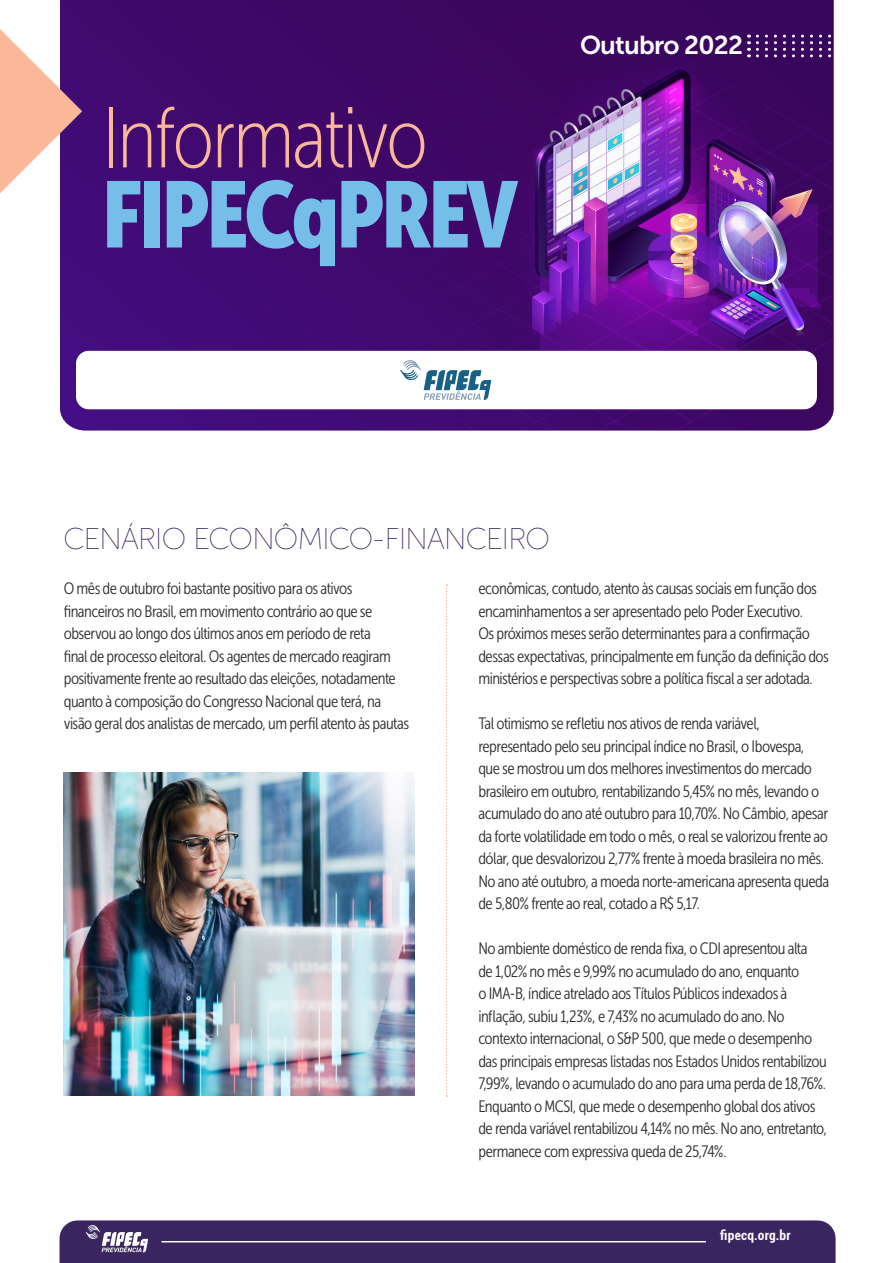
<style>
.page{position:relative;width:893px;height:1263px;background:#fff}
.page>*{position:absolute;margin:0;border:0;box-sizing:border-box;transform-origin:0 0}
.t1{font:93px "Museo Sans Cond 900";letter-spacing:-.03em;color:#76beea}
.t2{font:86.1px "Museo Sans Cond 100";letter-spacing:-.03em;color:#fab898}
.Titulo_1{font:300 30px "Museo Sans Display";color:#3a2560}
.t3{font:25.8px "Museo Sans 700";letter-spacing:-.03em;color:#fff}
.TEXTO{font:16.5px/22.5px "Museo Sans Cond 300";letter-spacing:-.03em;color:#312f30}
.t4{font:700 condensed 13.5px "Roboto";letter-spacing:.015em;color:#fff}
</style>
<div class="page">
<svg style="left:60px;top:0;width:90px;height:431px;background:#420d77"></svg>
<svg style="left:150px;top:0;width:684px;height:431px;background:#40096b"></svg>
<div style="left:507px;top:58px;width:20px;height:293px;background:#3f0766"></div>
<div style="left:76px;top:351px;width:741px;height:58px;background:#fff;border-radius:13px"></div>
<img style="left:527px;top:35px;width:307px;height:346px">
<svg style="left:446px;top:584px;width:1px;height:513px"></svg>
<svg style="left:0;top:29px;width:82px;height:164px"></svg>
<svg style="left:400px;top:360px;width:91px;height:40px"></svg>
<div style="left:60px;top:1220px;width:776px;height:43px;background:#3a2560"></div>
<hr style="left:162px;top:1241px;width:544px;height:1px;background:#fff">
<img style="left:64px;top:772px;width:351px;height:324px">
<p class="t2" style="left:102px;top:92px;width:327px">Informativo</p>
<p class="t1" style="left:102px;top:162px;width:417px">FIPECqPREV</p>
<p class="t3" style="left:580px;top:31px;width:165px">Outubro 2022</p>
<p class="Titulo_1" style="left:64px;top:523px;width:487px">CENÁRIO ECONÔMICO-FINANCEIRO</p>
<p class="TEXTO" style="left:478px;top:577px;width:352px">econômicas, contudo, atento às causas sociais em função dos encaminhamentos a ser apresentado pelo Poder Executivo.<br>Os próximos meses serão determinantes para a confirmação dessas expectativas, principalmente em função da definição dos ministérios e perspectivas sobre a política fiscal a ser adotada.</p>
<p class="TEXTO" style="left:478px;top:712px;width:352px">Tal otimismo se refletiu nos ativos de renda variável, representado pelo seu principal índice no Brasil, o Ibovespa, que se mostrou um dos melhores investimentos do mercado brasileiro em outubro, rentabilizando 5,45% no mês, levando o acumulado do ano até outubro para 10,70%. No Câmbio, apesar da forte volatilidade em todo o mês, o real se valorizou frente ao dólar, que desvalorizou 2,77% frente à moeda brasileira no mês.<br>No ano até outubro, a moeda norte-americana apresenta queda de 5,80% frente ao real, cotado a R$ 5,17.</p>
<p class="TEXTO" style="left:478px;top:937px;width:350px">No ambiente doméstico de renda fixa, o CDI apresentou alta<br>de 1,02% no mês e 9,99% no acumulado do ano, enquanto<br>o IMA-B, índice atrelado aos Títulos Públicos indexados à inflação, subiu 1,23%, e 7,43% no acumulado do ano. No contexto internacional, o S&amp;P 500, que mede o desempenho das principais empresas listadas nos Estados Unidos rentabilizou 7,99%, levando o acumulado do ano para uma perda de 18,76%.<br>Enquanto o MCSI, que mede o desempenho global dos ativos de renda variável rentabilizou 4,14% no mês. No ano, entretanto, permanece com expressiva queda de 25,74%.</p>
<p class="TEXTO" style="left:64px;top:577px;width:347px">O mês de outubro foi bastante positivo para os ativos financeiros no Brasil, em movimento contrário ao que se observou ao longo dos últimos anos em período de reta<br>final de processo eleitoral. Os agentes de mercado reagiram positivamente frente ao resultado das eleições, notadamente quanto à composição do Congresso Nacional que terá, na visão geral dos analistas de mercado, um perfil atento às pautas</p>
<p class="t4" style="left:720px;top:1226px;width:72px">fipecq.org.br</p>
</div>
